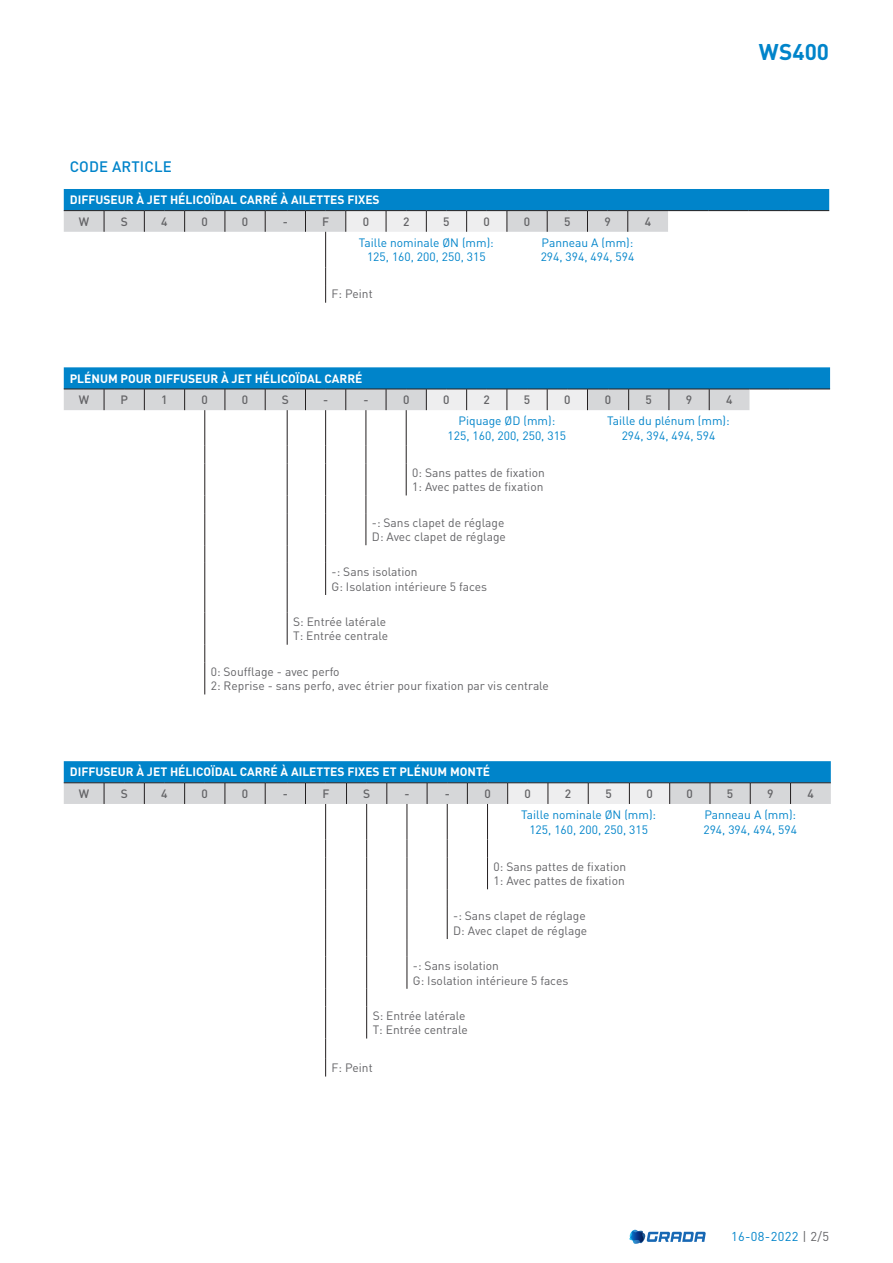
<style>
.page{position:relative;width:893px;height:1263px;background:#fff}
.page>*{position:absolute;margin:0;border:0;box-sizing:border-box;transform-origin:0 0}
.t1{font:700 22.5px "DIN Pro";color:#0084ca}
.t2{font:500 15px "DIN Pro";letter-spacing:.01em;color:#0084ca}
.t3{font:12.75px "DIN Pro";letter-spacing:.03em;color:#0084ca}
.t4{font:12px/14.4px "DIN Pro";color:#636366}
.t5{font:12px/14.4px "DIN Pro";color:#0084ca;text-align:center}
.t6{font:700 12px "DIN Pro";color:#fff}
.t7{font:500 12px "DIN Pro";color:#636366}
.s1{color:#636366}
</style>
<div class="page">
<svg style="left:629px;top:1230px;width:77px;height:14px"></svg>
<svg style="left:64px;top:189px;width:765px;height:43px;background:#6eaed1"></svg>
<hr style="left:325px;top:232px;width:1px;height:35px;background:#231f20">
<svg style="left:325px;top:267px;width:1px;height:36px"></svg>
<svg style="left:64px;top:367px;width:766px;height:43px;background:#6baccf"></svg>
<hr style="left:406px;top:410px;width:1px;height:36px;background:#231f20">
<svg style="left:406px;top:446px;width:1px;height:17px"></svg>
<hr style="left:406px;top:463px;width:1px;height:32px;background:#231f20">
<hr style="left:366px;top:410px;width:1px;height:36px;background:#231f20">
<svg style="left:366px;top:446px;width:1px;height:17px"></svg>
<hr style="left:366px;top:463px;width:1px;height:32px;background:#231f20">
<svg style="left:366px;top:495px;width:1px;height:18px"></svg>
<hr style="left:366px;top:513px;width:1px;height:32px;background:#231f20">
<hr style="left:325px;top:410px;width:1px;height:36px;background:#231f20">
<svg style="left:325px;top:446px;width:1px;height:17px"></svg>
<hr style="left:325px;top:463px;width:1px;height:32px;background:#231f20">
<svg style="left:325px;top:495px;width:1px;height:18px"></svg>
<hr style="left:325px;top:513px;width:1px;height:32px;background:#231f20">
<svg style="left:325px;top:545px;width:1px;height:18px"></svg>
<hr style="left:325px;top:563px;width:1px;height:32px;background:#231f20">
<hr style="left:287px;top:410px;width:1px;height:36px;background:#231f20">
<svg style="left:287px;top:446px;width:1px;height:17px"></svg>
<hr style="left:287px;top:463px;width:1px;height:32px;background:#231f20">
<svg style="left:287px;top:495px;width:1px;height:18px"></svg>
<hr style="left:287px;top:513px;width:1px;height:32px;background:#231f20">
<svg style="left:287px;top:545px;width:1px;height:18px"></svg>
<hr style="left:287px;top:563px;width:1px;height:32px;background:#231f20">
<svg style="left:287px;top:595px;width:1px;height:18px"></svg>
<hr style="left:287px;top:613px;width:1px;height:32px;background:#231f20">
<hr style="left:205px;top:410px;width:1px;height:36px;background:#231f20">
<svg style="left:205px;top:446px;width:1px;height:17px"></svg>
<hr style="left:205px;top:463px;width:1px;height:32px;background:#231f20">
<svg style="left:205px;top:495px;width:1px;height:18px"></svg>
<hr style="left:205px;top:513px;width:1px;height:32px;background:#231f20">
<svg style="left:205px;top:545px;width:1px;height:18px"></svg>
<hr style="left:205px;top:563px;width:1px;height:32px;background:#231f20">
<svg style="left:205px;top:595px;width:1px;height:18px"></svg>
<hr style="left:205px;top:613px;width:1px;height:32px;background:#231f20">
<svg style="left:205px;top:645px;width:1px;height:17px"></svg>
<hr style="left:205px;top:662px;width:1px;height:32px;background:#231f20">
<svg style="left:64px;top:761px;width:767px;height:43px;background:#69aacd"></svg>
<hr style="left:487px;top:804px;width:1px;height:35px;background:#231f20">
<svg style="left:487px;top:839px;width:1px;height:18px"></svg>
<hr style="left:487px;top:857px;width:1px;height:32px;background:#231f20">
<hr style="left:447px;top:804px;width:1px;height:35px;background:#231f20">
<svg style="left:447px;top:839px;width:1px;height:18px"></svg>
<hr style="left:447px;top:857px;width:1px;height:32px;background:#231f20">
<svg style="left:447px;top:889px;width:1px;height:18px"></svg>
<hr style="left:447px;top:907px;width:1px;height:32px;background:#231f20">
<hr style="left:407px;top:804px;width:1px;height:35px;background:#231f20">
<svg style="left:407px;top:839px;width:1px;height:18px"></svg>
<hr style="left:407px;top:857px;width:1px;height:32px;background:#231f20">
<svg style="left:407px;top:889px;width:1px;height:18px"></svg>
<hr style="left:407px;top:907px;width:1px;height:32px;background:#231f20">
<svg style="left:407px;top:939px;width:1px;height:18px"></svg>
<hr style="left:407px;top:957px;width:1px;height:32px;background:#231f20">
<hr style="left:366px;top:804px;width:1px;height:35px;background:#231f20">
<svg style="left:366px;top:839px;width:1px;height:18px"></svg>
<hr style="left:366px;top:857px;width:1px;height:32px;background:#231f20">
<svg style="left:366px;top:889px;width:1px;height:18px"></svg>
<hr style="left:366px;top:907px;width:1px;height:32px;background:#231f20">
<svg style="left:366px;top:939px;width:1px;height:18px"></svg>
<hr style="left:366px;top:957px;width:1px;height:32px;background:#231f20">
<svg style="left:366px;top:989px;width:1px;height:17px"></svg>
<hr style="left:366px;top:1006px;width:1px;height:32px;background:#231f20">
<hr style="left:325px;top:804px;width:1px;height:35px;background:#231f20">
<svg style="left:325px;top:839px;width:1px;height:18px"></svg>
<hr style="left:325px;top:857px;width:1px;height:32px;background:#231f20">
<svg style="left:325px;top:889px;width:1px;height:18px"></svg>
<hr style="left:325px;top:907px;width:1px;height:32px;background:#231f20">
<svg style="left:325px;top:939px;width:1px;height:18px"></svg>
<hr style="left:325px;top:957px;width:1px;height:32px;background:#231f20">
<svg style="left:325px;top:989px;width:1px;height:17px"></svg>
<hr style="left:325px;top:1006px;width:1px;height:32px;background:#231f20">
<svg style="left:325px;top:1038px;width:1px;height:38px"></svg>
<h1 class="t1" style="left:759px;top:33px;width:72px">WS400</h1>
<p class="t2" style="left:70px;top:155px;width:103px">CODE ARTICLE</p>
<p class="t6" style="left:70px;top:190px;width:311px">DIFFUSEUR À JET HÉLICOÏDAL CARRÉ À AILETTES FIXES</p>
<p class="t7" style="left:79px;top:212px;width:12px">W</p>
<p class="t7" style="left:121px;top:212px;width:9px">S</p>
<p class="t7" style="left:161px;top:212px;width:8px">4</p>
<p class="t7" style="left:202px;top:212px;width:8px">0</p>
<p class="t7" style="left:242px;top:212px;width:8px">0</p>
<p class="t7" style="left:283px;top:212px;width:7px">-</p>
<p class="t7" style="left:322px;top:212px;width:9px">F</p>
<p class="t7" style="left:363px;top:212px;width:8px">0</p>
<p class="t7" style="left:403px;top:212px;width:8px">2</p>
<p class="t7" style="left:443px;top:212px;width:8px">5</p>
<p class="t7" style="left:484px;top:212px;width:8px">0</p>
<p class="t7" style="left:524px;top:212px;width:8px">0</p>
<p class="t7" style="left:564px;top:212px;width:8px">5</p>
<p class="t7" style="left:604px;top:212px;width:8px">9</p>
<p class="t7" style="left:645px;top:212px;width:8px">4</p>
<p class="t5" style="left:359px;top:235px;width:136px">Taille nominale ØN (mm):<br>125, 160, 200, 250, 315</p>
<p class="t5" style="left:541px;top:235px;width:95px;text-align:left">Panneau A (mm):<br>294, 394, 494, 594</p>
<p class="t4" style="left:332px;top:286px;width:43px">F: Peint</p>
<p class="t6" style="left:70px;top:368px;width:294px">PLÉNUM POUR DIFFUSEUR À JET HÉLICOÏDAL CARRÉ</p>
<p class="t7" style="left:79px;top:390px;width:12px">W</p>
<p class="t7" style="left:120px;top:390px;width:9px">P</p>
<p class="t7" style="left:161px;top:390px;width:8px">1</p>
<p class="t7" style="left:202px;top:390px;width:8px">0</p>
<p class="t7" style="left:242px;top:390px;width:8px">0</p>
<p class="t7" style="left:282px;top:390px;width:9px">S</p>
<p class="t7" style="left:323px;top:390px;width:7px">-</p>
<p class="t7" style="left:363px;top:390px;width:7px">-</p>
<p class="t7" style="left:403px;top:390px;width:8px">0</p>
<p class="t7" style="left:443px;top:390px;width:8px">0</p>
<p class="t7" style="left:484px;top:390px;width:8px">2</p>
<p class="t7" style="left:524px;top:390px;width:8px">5</p>
<p class="t7" style="left:564px;top:390px;width:8px">0</p>
<p class="t7" style="left:605px;top:390px;width:8px">0</p>
<p class="t7" style="left:646px;top:390px;width:8px">5</p>
<p class="t7" style="left:686px;top:390px;width:8px">9</p>
<p class="t7" style="left:726px;top:390px;width:8px">4</p>
<p class="t5" style="left:448px;top:413px;width:120px">Piquage ØD (mm):<br>125, 160, 200, 250, 315</p>
<p class="t5" style="left:607px;top:413px;width:124px">Taille du plénum (mm):<br>294, 394, 494, 594</p>
<p class="t4" style="left:412px;top:465px;width:134px">0: Sans pattes de fixation<br>1: Avec pattes de fixation</p>
<p class="t4" style="left:372px;top:514px;width:136px">-: Sans clapet de réglage<br>D: Avec clapet de réglage</p>
<p class="t4" style="left:332px;top:564px;width:157px">-: Sans isolation<br>G: Isolation intérieure 5 faces</p>
<p class="t4" style="left:293px;top:614px;width:97px">S: Entrée latérale<br>T: Entrée centrale</p>
<p class="t4" style="left:211px;top:664px;width:340px">0: Soufflage - avec perfo<br>2: Reprise - sans perfo, avec étrier pour fixation par vis centrale</p>
<p class="t6" style="left:70px;top:762px;width:422px">DIFFUSEUR À JET HÉLICOÏDAL CARRÉ À AILETTES FIXES ET PLÉNUM MONTÉ</p>
<p class="t7" style="left:79px;top:784px;width:12px">W</p>
<p class="t7" style="left:121px;top:784px;width:9px">S</p>
<p class="t7" style="left:161px;top:784px;width:8px">4</p>
<p class="t7" style="left:202px;top:784px;width:8px">0</p>
<p class="t7" style="left:242px;top:784px;width:8px">0</p>
<p class="t7" style="left:283px;top:784px;width:7px">-</p>
<p class="t7" style="left:322px;top:784px;width:9px">F</p>
<p class="t7" style="left:363px;top:784px;width:9px">S</p>
<p class="t7" style="left:404px;top:784px;width:7px">-</p>
<p class="t7" style="left:445px;top:784px;width:7px">-</p>
<p class="t7" style="left:484px;top:784px;width:8px">0</p>
<p class="t7" style="left:525px;top:784px;width:8px">0</p>
<p class="t7" style="left:565px;top:784px;width:8px">2</p>
<p class="t7" style="left:606px;top:784px;width:8px">5</p>
<p class="t7" style="left:646px;top:784px;width:8px">0</p>
<p class="t7" style="left:687px;top:784px;width:8px">0</p>
<p class="t7" style="left:727px;top:784px;width:8px">5</p>
<p class="t7" style="left:767px;top:784px;width:8px">9</p>
<p class="t7" style="left:807px;top:784px;width:8px">4</p>
<p class="t5" style="left:521px;top:807px;width:136px">Taille nominale ØN (mm):<br>125, 160, 200, 250, 315</p>
<p class="t5" style="left:703px;top:807px;width:95px;text-align:left">Panneau A (mm):<br>294, 394, 494, 594</p>
<p class="t4" style="left:493px;top:859px;width:134px">0: Sans pattes de fixation<br>1: Avec pattes de fixation</p>
<p class="t4" style="left:453px;top:908px;width:136px">-: Sans clapet de réglage<br>D: Avec clapet de réglage</p>
<p class="t4" style="left:413px;top:958px;width:157px">-: Sans isolation<br>G: Isolation intérieure 5 faces</p>
<p class="t4" style="left:373px;top:1008px;width:97px">S: Entrée latérale<br>T: Entrée centrale</p>
<p class="t4" style="left:332px;top:1060px;width:43px">F: Peint</p>
<p class="t3" style="left:731px;top:1228px;width:100px">16-08-2022 <span class="s1">| 2/5</span></p>
</div>
